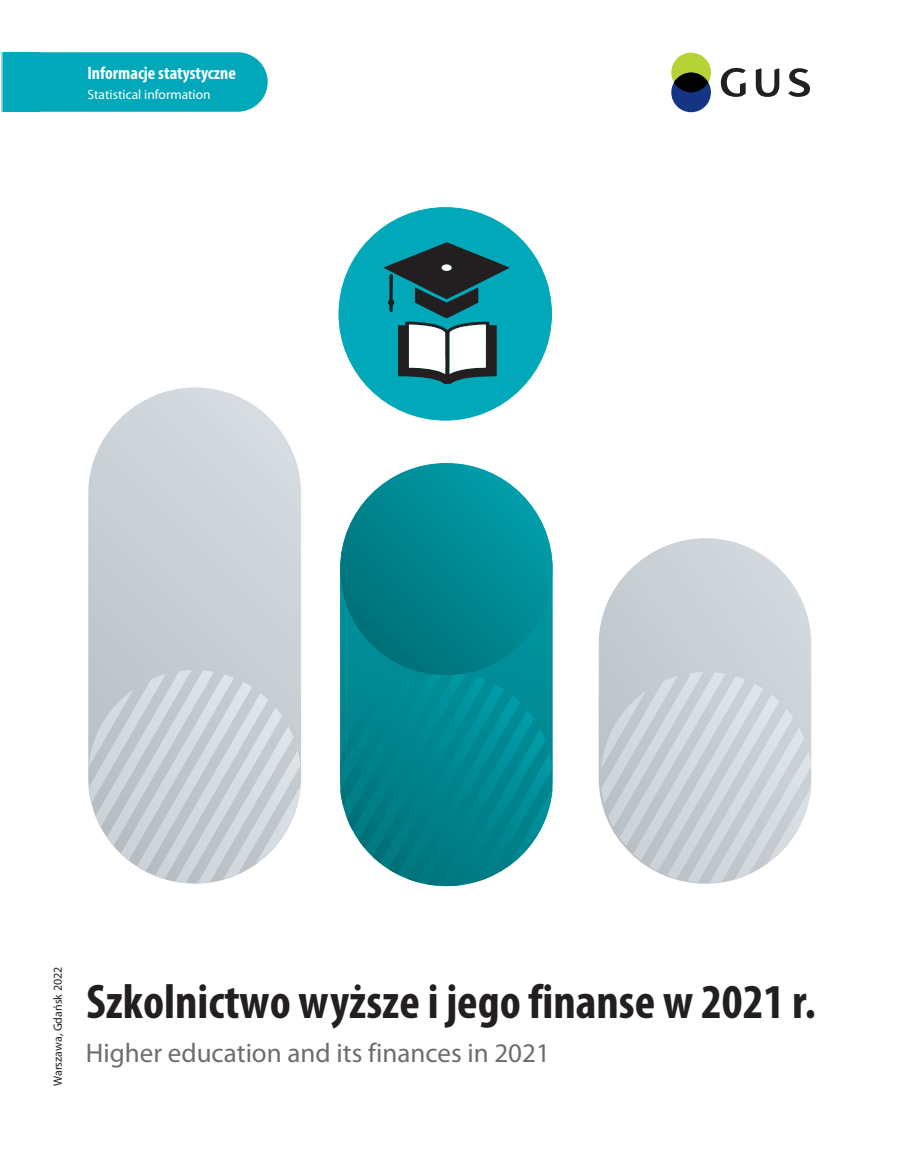
<style>
.page{position:relative;width:897px;height:1152px;background:#fff}
.page>*{position:absolute;margin:0;border:0;box-sizing:border-box;transform-origin:0 0}
.t1{font:700 condensed 48.9px "Myriad Pro";color:#231f20}
.t2{font:27px "Myriad Pro";color:#6c6d70}
.t3{font:700 condensed 18px "Myriad Pro";color:#fff}
.t4{font:13.5px "Myriad Pro";color:#fff}
.t5{font:12px "Myriad Pro";color:#231f20}
</style>
<div class="page">
<div style="left:340px;top:464px;width:213px;height:422px;background:#008e98;border-radius:106px"></div>
<svg style="left:340px;top:673px;width:213px;height:213px"></svg>
<svg style="left:340px;top:463px;width:212px;height:212px"></svg>
<div style="left:88px;top:387px;width:213px;height:497px;background:#cbd2d7;border-radius:106px"></div>
<svg style="left:88px;top:670px;width:213px;height:213px"></svg>
<div style="left:599px;top:538px;width:212px;height:346px;background:#cbd2d7;border-radius:106px"></div>
<svg style="left:601px;top:672px;width:210px;height:211px"></svg>
<div style="left:338px;top:207px;width:214px;height:213px;background:#00a8b9;border:1px solid #00a8b9;border-radius:50%"></div>
<svg style="left:383px;top:242px;width:127px;height:142px"></svg>
<div style="left:671px;top:53px;width:40px;height:39px;background:#b5d334;border-radius:50%"></div>
<div style="left:671px;top:73px;width:40px;height:39px;background:#153483;border-radius:50%"></div>
<div style="left:674px;top:73px;width:34px;height:19px;background:#000;border-radius:50%"></div>
<svg style="left:788px;top:68px;width:22px;height:29px"></svg>
<svg style="left:721px;top:68px;width:24px;height:29px"></svg>
<svg style="left:756px;top:68px;width:23px;height:29px"></svg>
<div style="left:4px;top:52px;width:264px;height:60px;background:#00a8b9"></div>
<p class="t3" style="left:87px;top:66px;width:150px">Informacje statystyczne</p>
<p class="t4" style="left:87px;top:88px;width:125px">Statistical information</p>
<p class="t5" style="left:53px;top:1086px;width:121px;rotate:-90deg">Warszawa, Gdańsk 2022</p>
<p class="t1" style="left:86px;top:981px;width:731px">Szkolnictwo wyższe i jego finanse w 2021 r.</p>
<p class="t2" style="left:86px;top:1042px;width:465px">Higher education and its finances in 2021</p>
</div>
